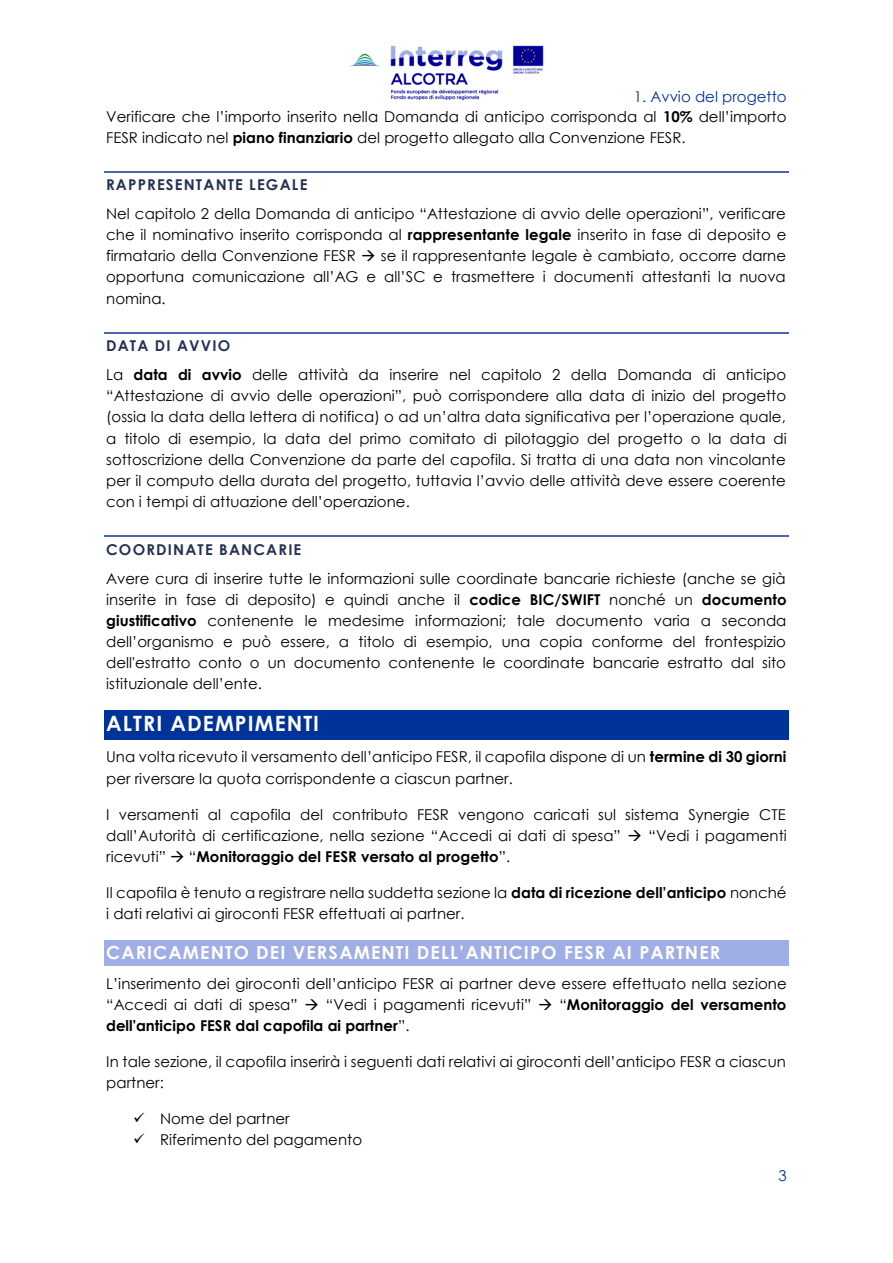
<style>
.page{position:relative;width:893px;height:1263px;background:#fff}
.page>*{position:absolute;margin:0;border:0;box-sizing:border-box;transform-origin:0 0}
.t1{font:700 21px "Century Gothic";letter-spacing:.05em;color:#fff}
.t2{font:700 18px "Century Gothic";letter-spacing:.06em;color:#fff}
.t3{font:15px/21.1px "Century Gothic";color:#000;text-align:justify}
.t4{font:700 15px "Century Gothic";letter-spacing:.08em;color:#243255}
.t5{font:15px "Century Gothic";color:#039}
.s1{font-weight:700}
</style>
<div class="page">
<img style="left:350px;top:45px;width:194px;height:56px">
<hr style="left:104px;top:171px;width:685px;height:1px;background:#4a66ac">
<hr style="left:104px;top:332px;width:685px;height:1px;background:#4a66ac">
<hr style="left:104px;top:536px;width:685px;height:1px;background:#4a66ac">
<div style="left:104px;top:710px;width:685px;height:30px;background:#039"></div>
<div style="left:104px;top:940px;width:685px;height:26px;background:#9faee5"></div>
<p class="t5" style="left:634px;top:87px;width:154px">1. Avvio del progetto</p>
<p class="t3" style="left:106px;top:105px;width:682px">Verificare che l’importo inserito nella Domanda di anticipo corrisponda al <span class="s1">10%</span> dell’importo<br>FESR indicato nel <span class="s1">piano finanziario</span> del progetto allegato alla Convenzione FESR.</p>
<h3 class="t4" style="left:106px;top:175px;width:203px">RAPPRESENTANTE LEGALE</h3>
<p class="t3" style="left:106px;top:203px;width:682px">Nel capitolo 2 della Domanda di anticipo “Attestazione di avvio delle operazioni”, verificare che il nominativo inserito corrisponda al <span class="s1">rappresentante legale</span> inserito in fase di deposito e firmatario della Convenzione FESR → se il rappresentante legale è cambiato, occorre darne opportuna comunicazione all’AG e all’SC e trasmettere i documenti attestanti la nuova nomina.</p>
<h3 class="t4" style="left:106px;top:336px;width:126px">DATA DI AVVIO</h3>
<p class="t3" style="left:106px;top:363px;width:682px">La <span class="s1">data di avvio</span> delle attività da inserire nel capitolo 2 della Domanda di anticipo “Attestazione di avvio delle operazioni”, può corrispondere alla data di inizio del progetto (ossia la data della lettera di notifica) o ad un’altra data significativa per l’operazione quale, a titolo di esempio, la data del primo comitato di pilotaggio del progetto o la data di sottoscrizione della Convenzione da parte del capofila. Si tratta di una data non vincolante per il computo della durata del progetto, tuttavia l’avvio delle attività deve essere coerente con i tempi di attuazione dell’operazione.</p>
<h3 class="t4" style="left:106px;top:540px;width:197px">COORDINATE BANCARIE</h3>
<p class="t3" style="left:106px;top:567px;width:682px">Avere cura di inserire tutte le informazioni sulle coordinate bancarie richieste (anche se già inserite in fase di deposito) e quindi anche il <span class="s1">codice BIC/SWIFT</span> nonché un <span class="s1">documento giustificativo</span> contenente le medesime informazioni; tale documento varia a seconda dell’organismo e può essere, a titolo di esempio, una copia conforme del frontespizio dell'estratto conto o un documento contenente le coordinate bancarie estratto dal sito istituzionale dell’ente.</p>
<h1 class="t1" style="left:106px;top:710px;width:214px">ALTRI ADEMPIMENTI</h1>
<p class="t3" style="left:106px;top:746px;width:682px">Una volta ricevuto il versamento dell’anticipo FESR, il capofila dispone di un <span class="s1">termine di 30 giorni </span>per riversare la quota corrispondente a ciascun partner.</p>
<p class="t3" style="left:106px;top:803px;width:682px">I versamenti al capofila del contributo FESR vengono caricati sul sistema Synergie CTE dall’Autorità di certificazione, nella sezione “Accedi ai dati di spesa” → “Vedi i pagamenti ricevuti” → “<span class="s1">Monitoraggio del FESR versato al progetto</span>”.</p>
<p class="t3" style="left:106px;top:881px;width:682px">Il capofila è tenuto a registrare nella suddetta sezione la <span class="s1">data di ricezione dell’anticipo</span> nonché i dati relativi ai giroconti FESR effettuati ai partner.</p>
<h2 class="t2" style="left:106px;top:940px;width:616px">CARICAMENTO DEI VERSAMENTI DELL’ANTICIPO FESR AI PARTNER</h2>
<p class="t3" style="left:106px;top:972px;width:682px">L’inserimento dei giroconti dell’anticipo FESR ai partner deve essere effettuato nella sezione “Accedi ai dati di spesa” → “Vedi i pagamenti ricevuti” → “<span class="s1">Monitoraggio del versamento dell'anticipo FESR dal capofila ai partner</span>”.</p>
<p class="t3" style="left:106px;top:1050px;width:681px">In tale sezione, il capofila inserirà i seguenti dati relativi ai giroconti dell’anticipo FESR a ciascun partner:</p>
<p class="t3" style="left:133px;top:1108px;width:158px">✓ Nome del partner</p>
<p class="t3" style="left:133px;top:1129px;width:231px">✓ Riferimento del pagamento</p>
<p class="t5" style="left:778px;top:1166px;width:10px">3</p>
</div>
